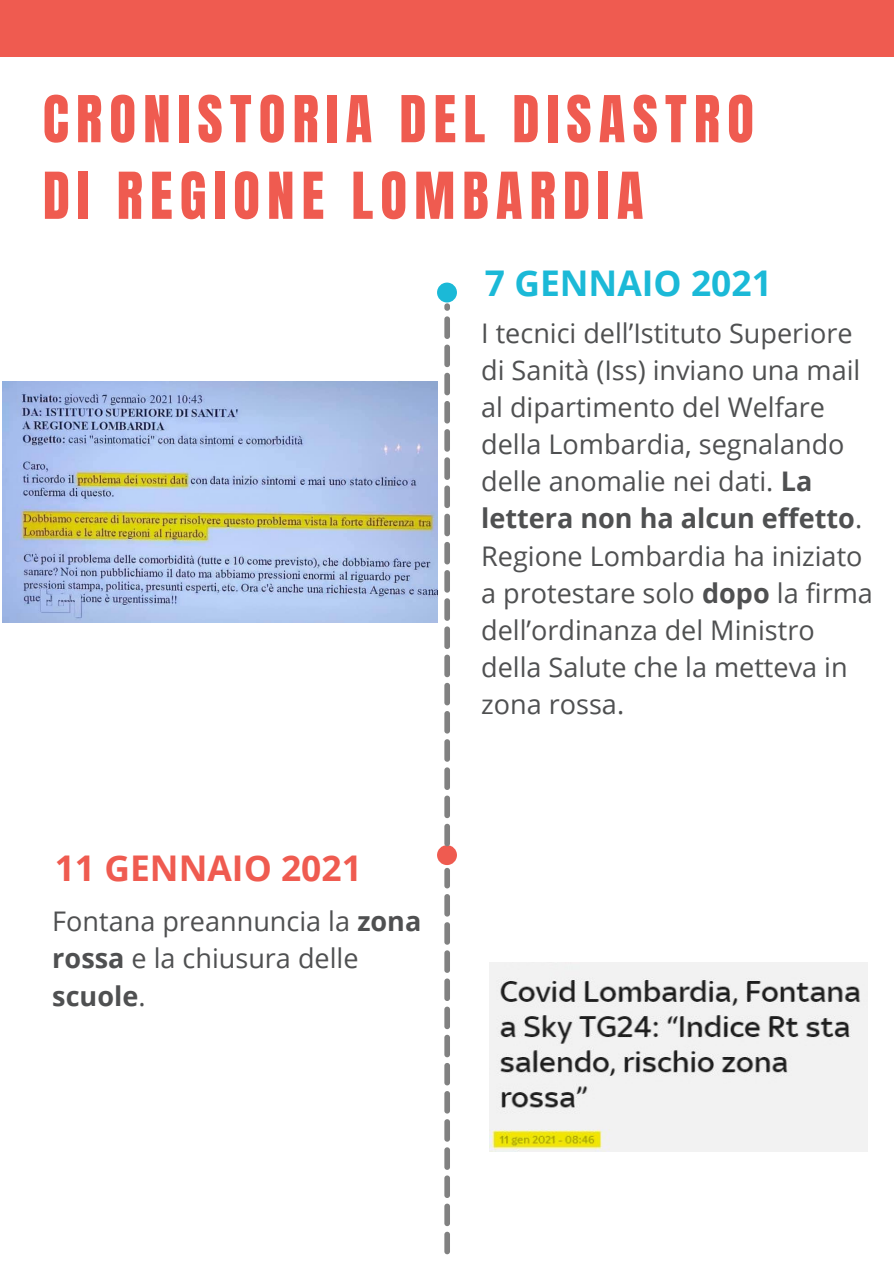
<style>
.page{position:relative;width:894px;height:1264px;background:#fff}
.page>*{position:absolute;margin:0;border:0;box-sizing:border-box;transform-origin:0 0}
.t1{font:54.9px/76.5px "Anton";letter-spacing:.13em;color:#ef5b50}
.t2{font:700 35.4px "Open Sans";color:#ef5b50}
.t3{font:700 35.4px "Open Sans";color:#1bb9d7}
.t4{font:27px/37.2px "Open Sans";color:#4f5051}
.s1{font-weight:700}
</style>
<div class="page">
<div style="left:0;top:0;width:893px;height:56px;background:#ef5b50"></div>
<img style="left:489px;top:962px;width:378px;height:189px">
<div style="left:437px;top:282px;width:20px;height:20px;background:#1bb9d7;border-radius:50%"></div>
<div style="left:437px;top:845px;width:20px;height:20px;background:#ef5b50;border-radius:50%"></div>
<svg style="left:444px;top:303px;width:6px;height:543px"></svg>
<svg style="left:444px;top:867px;width:6px;height:387px"></svg>
<img style="left:2px;top:381px;width:435px;height:241px">
<p class="t1" style="left:43px;top:82px;width:712px">CRONISTORIA DEL DISASTRO<br>DI REGIONE LOMBARDIA</p>
<p class="t3" style="left:485px;top:258px;width:288px">7 GENNAIO 2021</p>
<p class="t2" style="left:55px;top:843px;width:308px">11 GENNAIO 2021</p>
<p class="t4" style="left:52px;top:902px;width:370px">Fontana preannuncia la <span class="s1">zona rossa</span> e la chiusura delle <span class="s1">scuole</span>.</p>
<p class="t4" style="left:481px;top:313px;width:393px">I tecnici dell’Istituto Superiore di Sanità (Iss) inviano una mail al dipartimento del Welfare della Lombardia, segnalando delle anomalie nei dati. <span class="s1">La lettera non ha alcun effetto</span>.<br>Regione Lombardia ha iniziato a protestare solo <span class="s1">dopo</span> la firma dell’ordinanza del Ministro della Salute che la metteva in zona rossa.</p>
</div>
